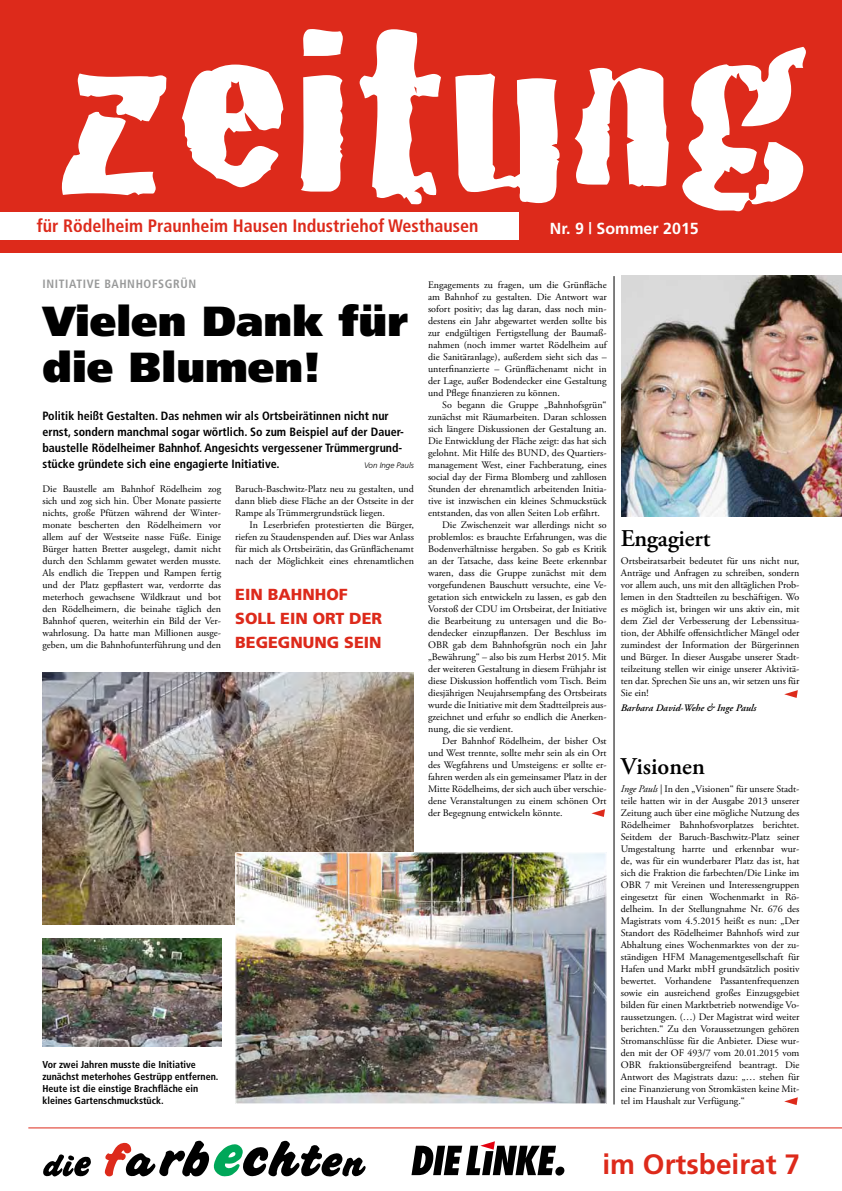
<style>
.page{position:relative;width:842px;height:1191px;background:#fff}
.page>*{position:absolute;margin:0;border:0;box-sizing:border-box;transform-origin:0 0}
.t1{font:240px "Cracked";color:#fff;scale:1.4 1}
.t2{font:900 42px/46px "Frutiger";color:#000}
.t3{font:700 28px "Frutiger";color:#dd2a1b}
.t4{font:600 24px "Adobe Garamond Pro";color:#000}
.t5{font:700 condensed 18px "Frutiger";color:#dd2a1b}
.t6{font:900 16px/24px "Frutiger";color:#dd2a1b}
.t7{font:700 16px "Frutiger";color:#fff}
.t8{font:700 condensed 12px/16px "Frutiger";color:#000}
.t9{font:700 condensed 12px "Frutiger";letter-spacing:.05em;color:#989999}
.t10{font:10px/12px "Adobe Garamond Pro";color:#000;text-align:justify}
.t11{font:700 condensed 10px/12px "Frutiger";color:#000}
.t12{font:italic 600 10px "Adobe Garamond Pro";color:#000}
.t13{font:italic 300 8px "Frutiger";color:#000}
.s1{font-style:italic}
</style>
<div class="page">
<hr style="left:28px;top:1127px;width:814px;height:1px;background:#dd2a1b">
<svg style="left:43px;top:1154px;width:48px;height:23px"></svg>
<svg style="left:105px;top:1140px;width:261px;height:37px"></svg>
<svg style="left:411px;top:1141px;width:154px;height:34px"></svg>
<div style="left:0;top:0;width:842px;height:252px;background:#dd2a1b"></div>
<div style="left:0;top:213px;width:519px;height:27px;background:#fff"></div>
<svg style="left:591px;top:809px;width:14px;height:8px"></svg>
<hr style="left:614px;top:276px;width:1px;height:828px;background:#000">
<svg style="left:784px;top:690px;width:14px;height:8px"></svg>
<img style="left:621px;top:276px;width:221px;height:240px">
<img style="left:43px;top:672px;width:371px;height:252px">
<img style="left:237px;top:854px;width:368px;height:248px">
<div style="left:235px;top:852px;width:372px;height:252px;border:1px solid #fff"></div>
<svg style="left:784px;top:1097px;width:14px;height:8px"></svg>
<img style="left:43px;top:938px;width:178px;height:108px">
<h1 class="t1" style="left:54px;top:-79px;width:542px">zeitung</h1>
<h3 class="t5" style="left:37px;top:215px;width:443px">für Rödelheim Praunheim Hausen Industriehof Westhausen</h3>
<h3 class="t7" style="left:550px;top:219px;width:150px">Nr. 9 | Sommer 2015</h3>
<p class="t9" style="left:43px;top:276px;width:155px">Initiative Bah nhofsgrün</p>
<h2 class="t2" style="left:43px;top:298px;width:367px">Vielen Dank für die Blumen!</h2>
<p class="t8" style="left:43px;top:407px;width:363px">Politik heißt Gestalten. Das nehmen wir als Ortsbeirätinnen nicht nur ernst, sondern manchmal sogar wörtlich. So zum Beispiel auf der Dauer&shy;baustelle Rödelheimer Bahnhof. Angesichts vergessener Trümmergrund&shy;stücke gründete sich eine engagierte Initiative.</p>
<p class="t13" style="left:364px;top:460px;width:51px">Von Inge Pauls</p>
<p class="t10" style="left:43px;top:483px;width:180px">Die Baustelle am Bahnhof Rödelheim zog sich und zog sich hin. Über Monate passierte nichts, große Pfützen während der Winter&shy;monate bescherten den Rödelheimern vor allem auf der Westseite nasse Füße. Einige Bürger hatten Bretter ausgelegt, damit nicht durch den Schlamm gewatet werden musste.<br>Als endlich die Treppen und Rampen fertig und der Platz gepflastert war, verdorrte das meterhoch gewachsene Wildkraut und bot den Rödelheimern, die beinahe täglich den Bahnhof queren, weiterhin ein Bild der Ver&shy;wahrlosung. Da hatte man Millionen ausge&shy;geben, um die Bahnhofunterführung und den</p>
<p class="t10" style="left:235px;top:483px;width:180px">Baruch-Baschwitz-Platz neu zu gestalten, und dann blieb diese Fläche an der Ostseite in der Rampe als Trümmergrundstück liegen.</p>
<p class="t10" style="left:235px;top:519px;width:180px;text-indent:14px">In Leserbriefen protestierten die Bürger, riefen zu Staudenspenden auf. Dies war Anlass für mich als Ortsbeirätin, das Grünflächenamt nach der Möglichkeit eines ehrenamtlichen</p>
<h3 class="t6" style="left:235px;top:582px;width:148px">EIN BAHNHOF<br>SOLL EIN ORT DER<br>BEGEGNUNG SEIN</h3>
<p class="t11" style="left:43px;top:1059px;width:177px">Vor zwei Jahren musste die Initiative zunächst meterhohes Gestrüpp entfernen.<br>Heute ist die einstige Brachfläche ein kleines Gartenschmuckstück.</p>
<p class="t10" style="left:428px;top:279px;width:180px">Engagements zu fragen, um die Grünfläche am Bahnhof zu gestalten. Die Antwort war sofort positiv; das lag daran, dass noch min&shy;destens ein Jahr abgewartet werden sollte bis zur endgültigen Fertigstellung der Baumaß&shy;nahmen (noch immer wartet Rödelheim auf die Sanitäranlage), außerdem sieht sich das – unterfinanzierte – Grünflächenamt nicht in der Lage, außer Bodendecker eine Gestaltung und Pflege finanzieren zu können.</p>
<p class="t10" style="left:428px;top:399px;width:180px;text-indent:14px">So begann die Gruppe „Bahnhofsgrün“ zunächst mit Räumarbeiten. Daran schlossen sich längere Diskussionen der Gestaltung an.<br>Die Entwicklung der Fläche zeigt: das hat sich gelohnt. Mit Hilfe des bund</p>
<p class="t10" style="left:547px;top:447px;width:61px">, des Quartiers-</p>
<p class="t10" style="left:428px;top:459px;width:180px">management West, einer Fachberatung, eines</p>
<p class="t10" style="left:428px;top:471px;width:180px">social day der Firma Blomberg und zahllosen</p>
<p class="t10" style="left:428px;top:483px;width:180px">Stunden der ehrenamtlich arbeitenden Initia-</p>
<p class="t10" style="left:428px;top:495px;width:180px">tive ist inzwischen ein kleines Schmuckstück</p>
<p class="t10" style="left:428px;top:507px;width:173px">entstanden, das von allen Seiten Lob erfährt.</p>
<p class="t10" style="left:442px;top:519px;width:166px">Die Zwischenzeit war allerdings nicht so</p>
<p class="t10" style="left:428px;top:531px;width:180px">problemlos: es brauchte Erfahrungen, was die</p>
<p class="t10" style="left:428px;top:543px;width:180px">Bodenverhältnisse hergaben. So gab es Kritik</p>
<p class="t10" style="left:428px;top:555px;width:180px">an der Tatsache, dass keine Beete erkennbar</p>
<p class="t10" style="left:428px;top:567px;width:180px">waren, dass die Gruppe zunächst mit dem</p>
<p class="t10" style="left:428px;top:579px;width:180px">vorgefundenen Bauschutt versuchte, eine Ve-</p>
<p class="t10" style="left:428px;top:591px;width:180px">getation sich entwickeln zu lassen, es gab den</p>
<p class="t10" style="left:428px;top:603px;width:180px">Vorstoß der CDU im Ortsbeirat, der Initiative</p>
<p class="t10" style="left:428px;top:615px;width:180px">die Bearbeitung zu untersagen und die Bo-</p>
<p class="t10" style="left:428px;top:627px;width:180px">dendecker einzupflanzen. Der Beschluss im</p>
<p class="t10" style="left:428px;top:639px;width:180px">OBR gab dem Bahnhofsgrün noch ein Jahr</p>
<p class="t10" style="left:428px;top:651px;width:180px">„Bewährung“ – also bis zum Herbst 2015. Mit</p>
<p class="t10" style="left:428px;top:663px;width:180px">der weiteren Gestaltung in diesem Frühjahr ist</p>
<p class="t10" style="left:428px;top:675px;width:180px">diese Diskussion hoffentlich vom Tisch. Beim</p>
<p class="t10" style="left:428px;top:687px;width:180px">diesjährigen Neujahrsempfang des Ortsbeirats</p>
<p class="t10" style="left:428px;top:699px;width:180px">wurde die Initiative mit dem Stadtteilpreis aus-</p>
<p class="t10" style="left:428px;top:711px;width:180px">gzeichnet und erfuhr so endlich die Anerken-</p>
<p class="t10" style="left:428px;top:723px;width:87px">nung, die sie verdient.</p>
<p class="t10" style="left:442px;top:735px;width:166px">Der Bahnhof Rödelheim, der bisher Ost</p>
<p class="t10" style="left:428px;top:747px;width:180px">und West trennte, sollte mehr sein als ein Ort</p>
<p class="t10" style="left:428px;top:759px;width:180px">des Wegfahrens und Umsteigens: er sollte er-</p>
<p class="t10" style="left:428px;top:771px;width:180px">fahren werden als ein gemeinsamer Platz in der</p>
<p class="t10" style="left:428px;top:783px;width:180px">Mitte Rödelheims, der sich auch über verschie-</p>
<p class="t10" style="left:428px;top:795px;width:180px">dene Veranstaltungen zu einem schönen Ort</p>
<p class="t10" style="left:428px;top:807px;width:136px">der Begegnung entwickeln könnte.</p>
<h3 class="t4" style="left:621px;top:524px;width:91px">Engagiert</h3>
<p class="t10" style="left:621px;top:555px;width:180px">Ortsbeiratsarbeit bedeutet für uns nicht nur, Anträge und Anfragen zu schreiben, sondern vor allem auch, uns mit den alltäglichen Prob&shy;lemen in den Stadtteilen zu beschäftigen. Wo es möglich ist, bringen wir uns aktiv ein, mit dem Ziel der Verbesserung der Lebenssitua&shy;tion, der Abhilfe offensichtlicher Mängel oder zumindest der Information der Bürgerinnen und Bürger. In dieser Ausgabe unserer Stadt&shy;teilzeitung stellen wir einige unserer Aktivitä&shy;ten dar. Sprechen Sie uns an, wir setzen uns für Sie ein!</p>
<p class="t12" style="left:621px;top:702px;width:137px">Barbara David-Wehe &amp; Inge Pauls</p>
<h3 class="t4" style="left:621px;top:752px;width:85px">Visionen</h3>
<p class="t10" style="left:621px;top:783px;width:180px"><span class="s1">Inge Pauls</span> | In den „Visionen“ für unsere Stadt&shy;teile hatten wir in der Ausgabe 2013 unserer Zeitung auch über eine mögliche Nutzung des Rödelheimer Bahnhofsvorplatzes berichtet.<br>Seitdem der Baruch-Baschwitz-Platz seiner Umgestaltung harrte und erkennbar wur&shy;de, was für ein wunderbarer Platz das ist, hat sich die Fraktion die farbechten/Die Linke im OBR 7 mit Vereinen und Interessengruppen eingesetzt für einen Wochenmarkt in Rö&shy;delheim. In der Stellungnahme Nr. 676 des Magistrats vom 4.5.2015 heißt es nun: „Der Standort des Rödelheimer Bahnhofs wird zur Abhaltung eines Wochenmarktes von der zu&shy;ständigen HFM Managementgesellschaft für Hafen und Markt mbH grundsätzlich positiv bewertet. Vorhandene Passantenfrequenzen sowie ein ausreichend großes Einzugsgebiet bilden für einen Marktbetrieb notwendige Vo&shy;raussetzungen. (…) Der Magistrat wird weiter berichten.“ Zu den Voraussetzungen gehören Stromanschlüsse für die Anbieter. Diese wur&shy;den mit der OF 493/7 vom 20.01.2015 vom OBR fraktionsübergreifend beantragt. Die Antwort des Magistrats dazu: „… stehen für eine Finanzierung von Stromkästen keine Mit&shy;tel im Haushalt zur Verfügung.“</p>
<h3 class="t3" style="left:602px;top:1148px;width:199px">im Ortsbeirat 7</h3>
</div>
